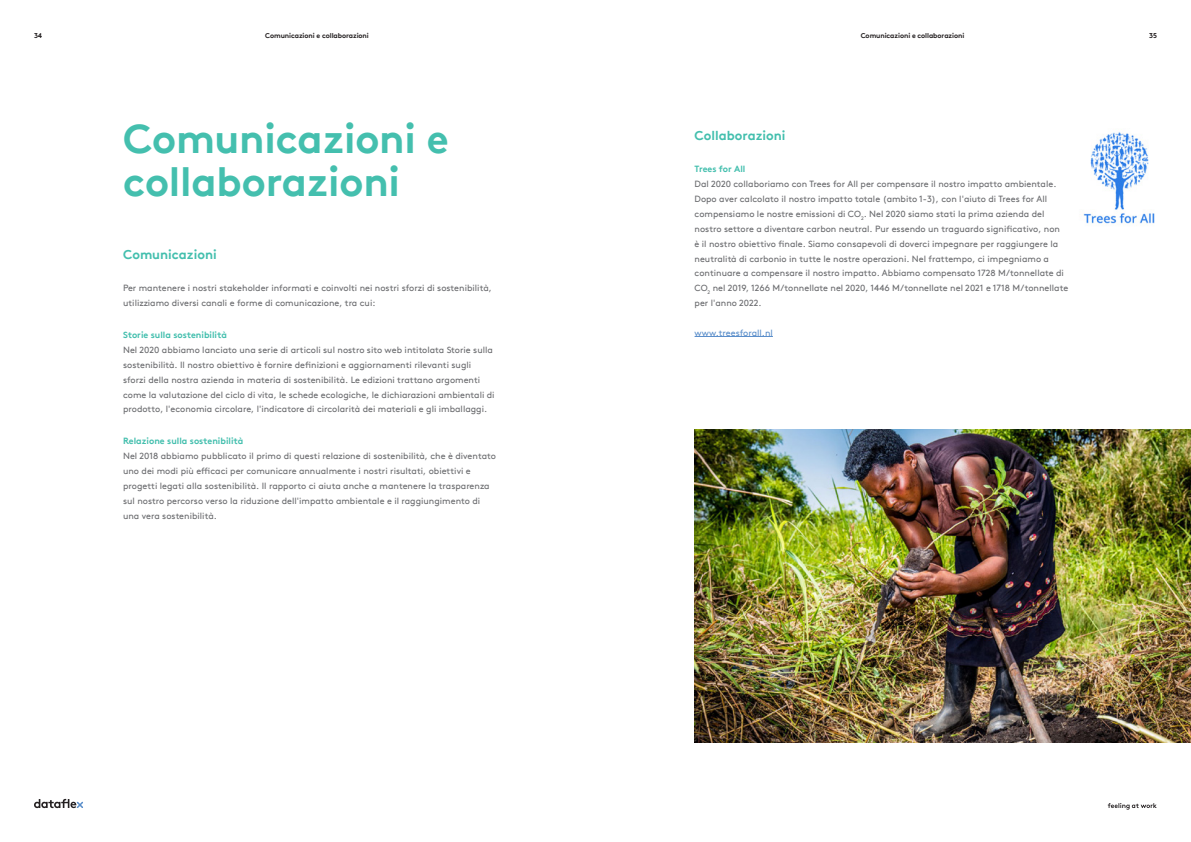
<style>
.page{position:relative;width:1191px;height:842px;background:#fff}
.page>*{position:absolute;margin:0;border:0;box-sizing:border-box;transform-origin:0 0}
.Groene_header_groot{font:700 41px/42.5px "Brown Pro TT";letter-spacing:-.005em;color:#44bfae}
.Groene_header_normaal{font:700 13px "Brown Pro TT";color:#44bfae}
.Broodtekst_grijs{font:9px/14.9px "Brown Pro TT";color:#6c6d70}
.Header_klein_groen{font:700 9px "Brown Pro TT";color:#44bfae}
.Broodtekst_grijs-2{font:9px "Brown Pro TT";color:#5a8eca}
.t1{font:700 7px "Brown Pro TT";letter-spacing:-.01em;color:#231f20}
</style>
<div class="page">
<svg style="left:1107px;top:803px;width:49px;height:7px"></svg>
<svg style="left:34px;top:799px;width:49px;height:9px"></svg>
<img style="left:1083px;top:132px;width:72px;height:93px">
<hr style="left:694px;top:336px;width:79px;height:1px;background:#5a8eca">
<img style="left:694px;top:429px;width:497px;height:314px">
<p class="t1" style="left:34px;top:30px;width:10px">34</p>
<p class="t1" style="left:265px;top:30px;width:105px">Comunicazioni e collaborazioni</p>
<p class="t1" style="left:860px;top:30px;width:105px">Comunicazioni e collaborazioni</p>
<p class="t1" style="left:1149px;top:30px;width:9px">35</p>
<p class="Groene_header_groot" style="left:123px;top:113px;width:327px">Comunicazioni e collaborazioni</p>
<p class="Groene_header_normaal" style="left:123px;top:244px;width:95px">Comunicazioni</p>
<p class="Broodtekst_grijs" style="left:123px;top:280px;width:370px">Per mantenere i nostri stakeholder informati e coinvolti nei nostri sforzi di sostenibilità, utilizziamo diversi canali e forme di comunicazione, tra cui:</p>
<p class="Header_klein_groen" style="left:123px;top:328px;width:105px">Storie sulla sostenibilità</p>
<p class="Broodtekst_grijs" style="left:123px;top:342px;width:373px">Nel 2020 abbiamo lanciato una serie di articoli sul nostro sito web intitolata Storie sulla sostenibilità. Il nostro obiettivo è fornire definizioni e aggiornamenti rilevanti sugli sforzi della nostra azienda in materia di sostenibilità. Le edizioni trattano argomenti come la valutazione del ciclo di vita, le schede ecologiche, le dichiarazioni ambientali di prodotto, l'economia circolare, l'indicatore di circolarità dei materiali e gli imballaggi.</p>
<p class="Header_klein_groen" style="left:123px;top:434px;width:122px">Relazione sulla sostenibilità</p>
<p class="Broodtekst_grijs" style="left:123px;top:448px;width:374px">Nel 2018 abbiamo pubblicato il primo di questi relazione di sostenibilità, che è diventato uno dei modi più efficaci per comunicare annualmente i nostri risultati, obiettivi e progetti legati alla sostenibilità. Il rapporto ci aiuta anche a mantenere la trasparenza sul nostro percorso verso la riduzione dell'impatto ambientale e il raggiungimento di una vera sostenibilità.</p>
<p class="Groene_header_normaal" style="left:694px;top:125px;width:92px">Collaborazioni</p>
<p class="Header_klein_groen" style="left:694px;top:162px;width:52px">Trees for All</p>
<p class="Broodtekst_grijs" style="left:694px;top:176px;width:375px">Dal 2020 collaboriamo con Trees for All per compensare il nostro impatto ambientale.<br>Dopo aver calcolato il nostro impatto totale (ambito 1-3), con l'aiuto di Trees for All compensiamo le nostre emissioni di CO<sub>2</sub>. Nel 2020 siamo stati la prima azienda del nostro settore a diventare carbon neutral. Pur essendo un traguardo significativo, non<br>è il nostro obiettivo finale. Siamo consapevoli di doverci impegnare per raggiungere la neutralità di carbonio in tutte le nostre operazioni. Nel frattempo, ci impegniamo a continuare a compensare il nostro impatto. Abbiamo compensato 1728 M/tonnellate di CO<sub>2</sub> nel 2019, 1266 M/tonnellate nel 2020, 1446 M/tonnellate nel 2021 e 1718 M/tonnellate per l'anno 2022.</p>
<p class="Broodtekst_grijs-2" style="left:694px;top:326px;width:80px">www.treesforall.nl</p>
</div>
